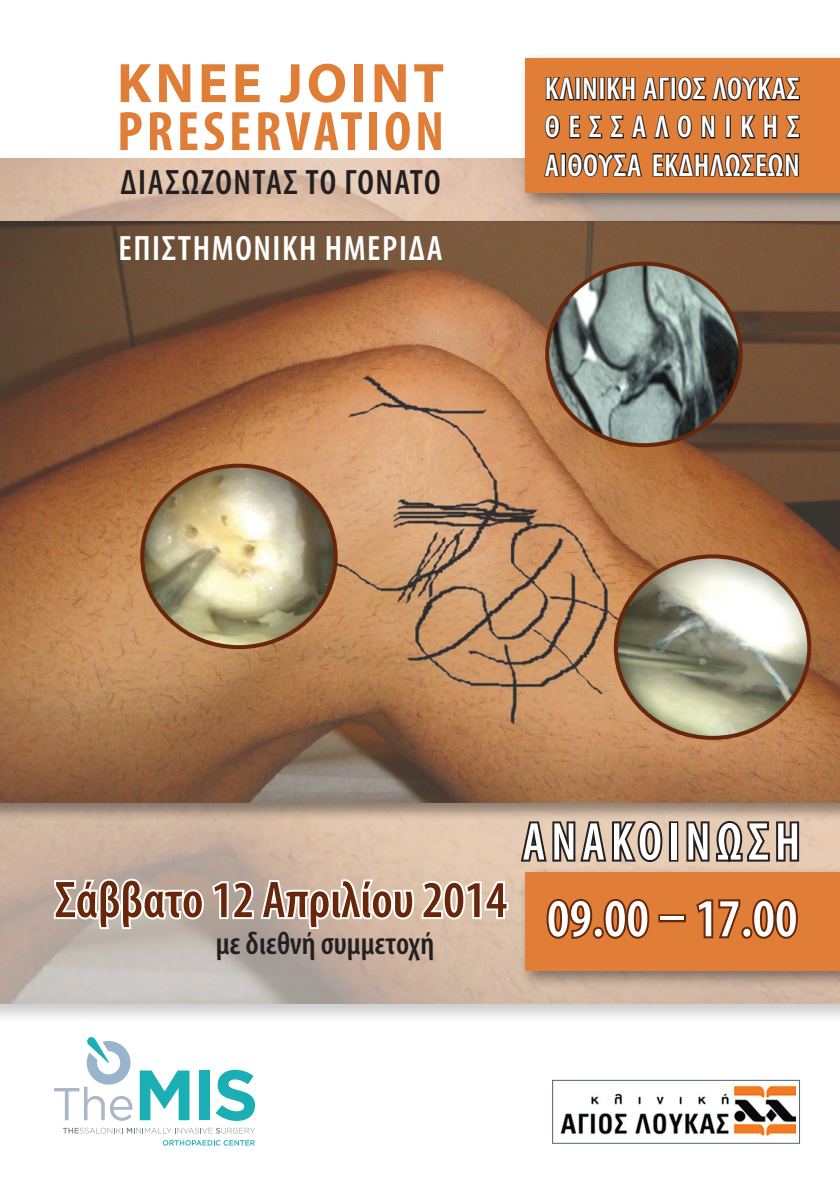
<style>
.page{position:relative;width:840px;height:1191px;background:#fff}
.page>*{position:absolute;margin:0;border:0;box-sizing:border-box;transform-origin:0 0}
.t1{font:700 condensed 56px "Myriad Pro";letter-spacing:.07em;color:#e07e37}
.t2{font:700 56px "Myriad Pro";letter-spacing:.07em;color:#e07e37}
.t3{font:600 condensed 53.6px "Myriad Pro";letter-spacing:.115em;color:#fff}
.t4{font:600 condensed 53.6px "Myriad Pro";letter-spacing:.115em;color:#fff;scale:.94 1}
.t5{font:600 condensed 52px "Myriad Pro";color:#68260b}
.t6{font:600 condensed 35.4px "Myriad Pro";letter-spacing:.045em;color:#231f20}
.t7{font:600 condensed 35.4px "Myriad Pro";letter-spacing:.045em;color:#fff}
.t8{font:600 condensed 32px "Myriad Pro";color:#231f20}
.t9{font:600 condensed 31.8px "Myriad Pro";letter-spacing:.02em;color:#fff}
.t10{font:600 condensed 31.8px "Myriad Pro";letter-spacing:.27em;color:#fff}
</style>
<div class="page">
<div style="left:0;top:156px;width:839px;height:867px;background:#231f20;opacity:.45"></div>
<img style="left:0;top:159px;width:839px;height:844px">
<div style="left:0;top:218px;width:839px;height:603px;background:#231f20;opacity:.45"></div>
<img style="left:0;top:221px;width:839px;height:581px">
<div style="left:518px;top:52px;width:321px;height:159px;background:#231f20;opacity:.5"></div>
<div style="left:524px;top:58px;width:315px;height:135px;background:#e07e37"></div>
<svg style="left:52px;top:876px;width:458px;height:55px"></svg>
<div style="left:518px;top:866px;width:321px;height:123px;background:#231f20;opacity:.5"></div>
<div style="left:524px;top:872px;width:315px;height:99px;background:#e07e37"></div>
<svg style="left:542px;top:52px;width:258px;height:125px"></svg>
<svg style="left:546px;top:899px;width:48px;height:40px"></svg>
<div style="left:592px;top:926px;width:11px;height:12px;border:4px solid #68260b;border-radius:50%"></div>
<svg style="left:601px;top:899px;width:49px;height:40px"></svg>
<div style="left:658px;top:914px;width:27px;height:8px;border:4px solid #68260b"></div>
<svg style="left:696px;top:899px;width:45px;height:40px"></svg>
<div style="left:741px;top:926px;width:10px;height:12px;border:4px solid #68260b;border-radius:50%"></div>
<svg style="left:749px;top:899px;width:49px;height:40px"></svg>
<img style="left:547px;top:264px;width:193px;height:181px">
<div style="left:545px;top:262px;width:197px;height:185px;border:4px solid #68260b;border-radius:50%"></div>
<img style="left:615px;top:556px;width:193px;height:182px">
<div style="left:613px;top:554px;width:197px;height:186px;border:4px solid #68260b;border-radius:50%"></div>
<img style="left:142px;top:465px;width:193px;height:182px">
<div style="left:140px;top:463px;width:197px;height:186px;border:4px solid #68260b;border-radius:50%"></div>
<img style="left:560px;top:1085px;width:235px;height:51px">
<div style="left:552px;top:1079px;width:247px;height:64px;border:1px solid #506468"></div>
<svg style="left:518px;top:819px;width:146px;height:45px"></svg>
<div style="left:668px;top:821px;width:10px;height:40px;border:4px solid #231f20"></div>
<svg style="left:684px;top:819px;width:116px;height:44px"></svg>
<svg style="left:140px;top:1070px;width:49px;height:50px"></svg>
<div style="left:199px;top:1070px;width:11px;height:50px;background:#1aaeb5"></div>
<svg style="left:215px;top:1069px;width:40px;height:52px"></svg>
<svg style="left:63px;top:1127px;width:192px;height:6px"></svg>
<svg style="left:54px;top:1037px;width:78px;height:83px"></svg>
<svg style="left:163px;top:1140px;width:92px;height:5px"></svg>
<p class="t2" style="left:117px;top:47px;width:328px">KNEE JOINT</p>
<p class="t1" style="left:117px;top:96px;width:328px">PRESERVATION</p>
<p class="t6" style="left:121px;top:160px;width:321px">ΔΙΑΣΩΖΟΝΤΑΣ ΤΟ ΓΟΝΑΤΟ</p>
<p class="t7" style="left:118px;top:227px;width:325px">ΕΠΙΣΤΗΜΟΝΙΚΗ ΗΜΕΡΙΔΑ</p>
<p class="t9" style="left:544px;top:69px;width:256px">ΚΛΙΝΙΚΗ ΑΓΙΟΣ ΛΟΥΚΑΣ</p>
<p class="t10" style="left:544px;top:107px;width:256px">ΘΕΣΣΑΛΟΝΙΚΗΣ</p>
<p class="t9" style="left:544px;top:145px;width:256px">ΑΙΘΟΥΣΑ ΕΚΔΗΛΩΣΕΩΝ</p>
<p class="t5" style="left:55px;top:867px;width:453px">Σάββατο 12 Απριλίου 2014</p>
<p class="t8" style="left:215px;top:923px;width:220px">με διεθνή συμμετοχή</p>
<p class="t4" style="left:522px;top:808px;width:296px">ΑΝΑΚΟΙΝΩΣΗ</p>
<p class="t3" style="left:547px;top:885px;width:251px">09.00 – 17.00</p>
</div>
